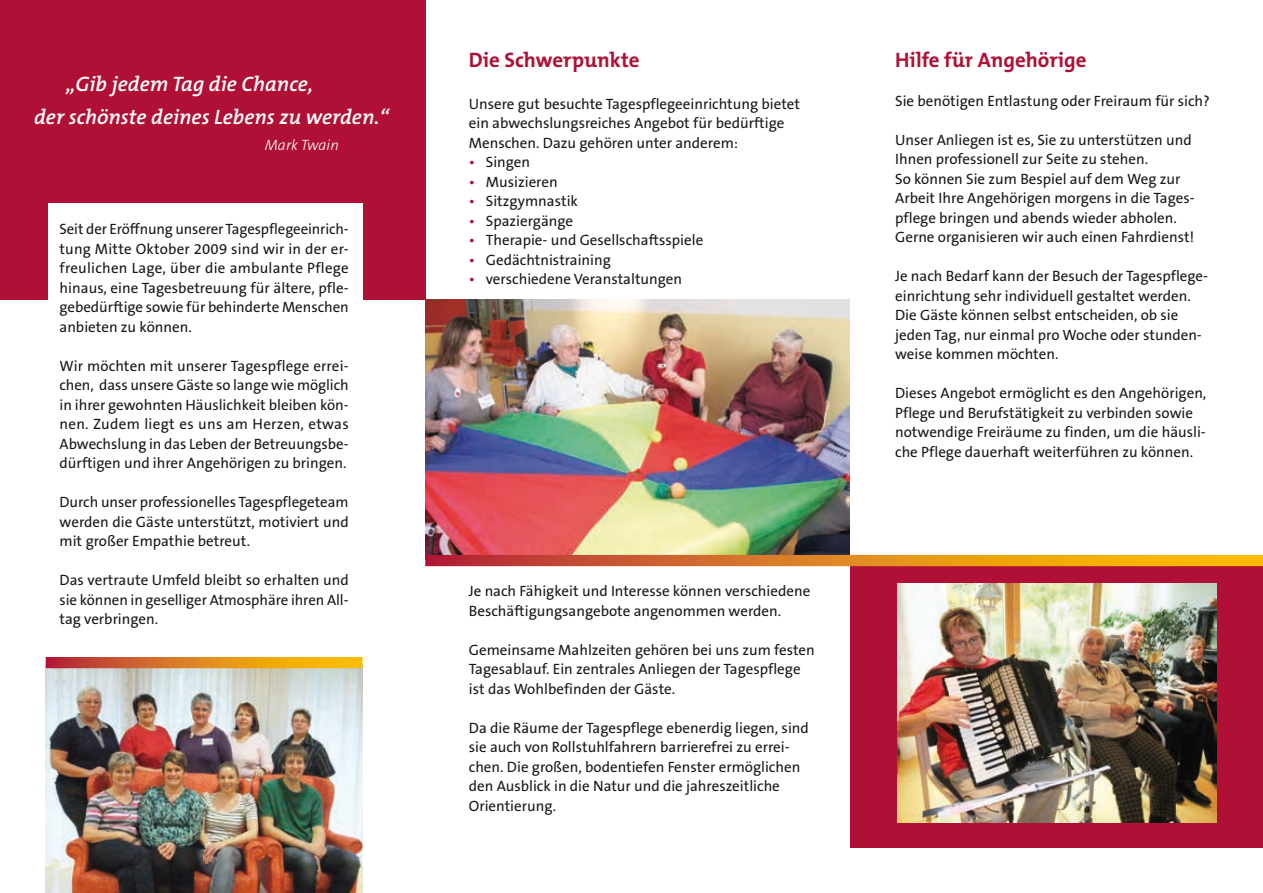
<style>
.page{position:relative;width:1263px;height:893px;background:#fff}
.page>*{position:absolute;margin:0;border:0;box-sizing:border-box;transform-origin:0 0}
.t1{font:italic 600 21px/33px "The Mix B6";color:#fff}
.t2{font:700 21px "The Mix B7";color:#b01035}
.t3{font:15px/19.5px "The Sans B5 Plain";color:#1a171c}
.t4{font:italic 300 15px "The Sans B3";color:#fff}
.s1{color:#b01035}
</style>
<div class="page">
<div style="left:850px;top:562px;width:413px;height:286px;background:#b01035"></div>
<div style="left:0;top:0;width:425px;height:300px;background:#b01035"></div>
<div style="left:48px;top:203px;width:314px;height:438px;background:#fff"></div>
<img style="left:425px;top:300px;width:425px;height:255px">
<img style="left:46px;top:668px;width:316px;height:225px">
<img style="left:897px;top:583px;width:319px;height:240px">
<svg style="left:46px;top:657px;width:316px;height:11px;background:#dd801b"></svg>
<svg style="left:425px;top:555px;width:838px;height:11px;background:#dc7f1c"></svg>
<h1 class="t1" style="left:34px;top:68px;width:356px;text-indent:32px">„Gib jedem Tag die Chance,<br>der schönste deines Lebens zu werden.“</h1>
<p class="t4" style="left:265px;top:137px;width:75px">Mark Twain</p>
<p class="t3" style="left:60px;top:220px;width:291px;text-align:justify">Seit der Eröffnung unserer Tagespflegeeinrich&shy;tung Mitte Oktober 2009 sind wir in der er&shy;freulichen Lage, über die ambulante Pflege hinaus, eine Tagesbetreuung für ältere, pfle&shy;gebedürftige sowie für behinderte Menschen anbieten zu können.</p>
<p class="t3" style="left:60px;top:357px;width:291px;text-align:justify">Wir möchten mit unserer Tagespflege errei&shy;chen, dass unsere Gäste so lange wie möglich in ihrer gewohnten Häuslichkeit bleiben kön&shy;nen. Zudem liegt es uns am Herzen, etwas Abwechslung in das Leben der Betreuungsbe&shy;dürftigen und ihrer Angehörigen zu bringen.</p>
<p class="t3" style="left:60px;top:493px;width:291px;text-align:justify">Durch unser professionelles Tagespflegeteam werden die Gäste unterstützt, motiviert und mit großer Empathie betreut.</p>
<p class="t3" style="left:60px;top:571px;width:291px;text-align:justify">Das vertraute Umfeld bleibt so erhalten und sie können in geselliger Atmosphäre ihren All&shy;tag verbringen.</p>
<h1 class="t2" style="left:469px;top:49px;width:172px">Die Schwerpunkte</h1>
<p class="t3" style="left:469px;top:94px;width:333px">Unsere gut besuchte Tagespflegeeinrichtung bietet ein abwechslungsreiches Angebot für bedürftige<br>Menschen. Dazu gehören unter anderem:</p>
<p class="t3" style="left:469px;top:153px;width:63px"><span class="s1">•</span> Singen</p>
<p class="t3" style="left:469px;top:172px;width:90px"><span class="s1">•</span> Musizieren</p>
<p class="t3" style="left:469px;top:192px;width:111px"><span class="s1">•</span> Sitzgymnastik</p>
<p class="t3" style="left:469px;top:211px;width:106px"><span class="s1">•</span> Spaziergänge</p>
<p class="t3" style="left:469px;top:231px;width:236px"><span class="s1">•</span> Therapie- und Gesellschaftsspiele</p>
<p class="t3" style="left:469px;top:250px;width:144px"><span class="s1">•</span> Gedächtnistraining</p>
<p class="t3" style="left:469px;top:270px;width:215px"><span class="s1">•</span> verschiedene Veranstaltungen</p>
<p class="t3" style="left:469px;top:582px;width:343px">Je nach Fähigkeit und Interesse können verschiedene<br>Beschäftigungsangebote angenommen werden.</p>
<p class="t3" style="left:469px;top:640px;width:347px">Gemeinsame Mahlzeiten gehören bei uns zum festen<br>Tagesablauf. Ein zentrales Anliegen der Tagespflege ist das Wohlbefinden der Gäste.</p>
<p class="t3" style="left:469px;top:718px;width:342px">Da die Räume der Tagespflege ebenerdig liegen, sind sie auch von Rollstuhlfahrern barrierefrei zu errei&shy;chen. Die großen, bodentiefen Fenster ermöglichen den Ausblick in die Natur und die jahreszeitliche Orientierung.</p>
<h1 class="t2" style="left:895px;top:49px;width:193px">Hilfe für Angehörige</h1>
<p class="t3" style="left:895px;top:91px;width:316px">Sie benötigen Entlastung oder Freiraum für sich?</p>
<p class="t3" style="left:895px;top:130px;width:301px">Unser Anliegen ist es, Sie zu unterstützen und Ihnen professionell zur Seite zu stehen.<br>So können Sie zum Bespiel auf dem Weg zur Arbeit Ihre Angehörigen morgens in die Tages&shy;pflege bringen und abends wieder abholen.<br>Gerne organisieren wir auch einen Fahrdienst!</p>
<p class="t3" style="left:895px;top:267px;width:315px">Je nach Bedarf kann der Besuch der Tagespflege&shy;einrichtung sehr individuell gestaltet werden.<br>Die Gäste können selbst entscheiden, ob sie jeden Tag, nur einmal pro Woche oder stunden&shy;weise kommen möchten.</p>
<p class="t3" style="left:895px;top:384px;width:313px">Dieses Angebot ermöglicht es den Angehörigen, Pflege und Berufstätigkeit zu verbinden sowie notwendige Freiräume zu finden, um die häusli&shy;che Pflege dauerhaft weiterführen zu können.</p>
</div>
